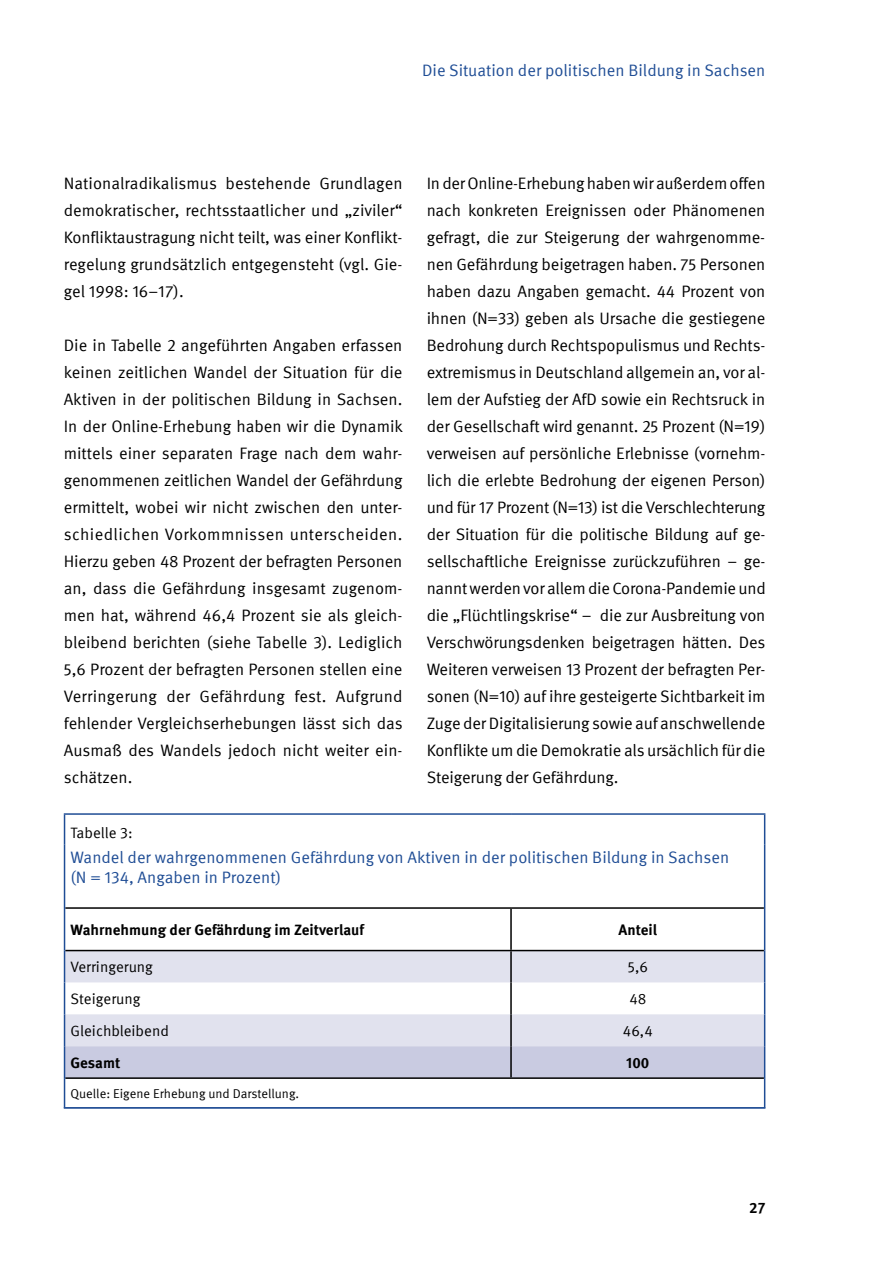
<style>
.page{position:relative;width:893px;height:1263px;background:#fff}
.page>*{position:absolute;margin:0;border:0;box-sizing:border-box;transform-origin:0 0}
.t1{font:16.5px/27px "Meta IGM";letter-spacing:-.005em;color:#000;text-align:justify}
.t2{font:16.5px/19.8px "Meta IGM";color:#1f4d95}
.t3{font:700 15px "Meta IGM";color:#000}
.t4{font:15px "Meta IGM";color:#000}
.t5{font:12.75px "Meta IGM";color:#000}
</style>
<div class="page">
<svg style="left:65px;top:951px;width:699px;height:95px;fill:#e1e2ee"></svg>
<hr style="left:65px;top:907px;width:446px;height:2px;background:#000">
<hr style="left:511px;top:907px;width:253px;height:2px;background:#000">
<hr style="left:65px;top:950px;width:446px;height:1px;background:#000">
<hr style="left:511px;top:950px;width:253px;height:1px;background:#000">
<hr style="left:64px;top:813px;width:447px;height:2px;background:#1f4d95">
<svg style="left:64px;top:815px;width:1px;height:29px"></svg>
<hr style="left:511px;top:813px;width:254px;height:2px;background:#1f4d95">
<svg style="left:764px;top:815px;width:1px;height:29px"></svg>
<hr style="left:64px;top:844px;width:1px;height:64px;background:#1f4d95">
<hr style="left:764px;top:844px;width:1px;height:64px;background:#1f4d95">
<hr style="left:64px;top:908px;width:1px;height:42px;background:#1f4d95">
<hr style="left:764px;top:908px;width:1px;height:42px;background:#1f4d95">
<hr style="left:64px;top:950px;width:1px;height:32px;background:#1f4d95">
<hr style="left:764px;top:950px;width:1px;height:32px;background:#1f4d95">
<hr style="left:64px;top:982px;width:1px;height:32px;background:#1f4d95">
<hr style="left:764px;top:982px;width:1px;height:32px;background:#1f4d95">
<hr style="left:64px;top:1014px;width:1px;height:32px;background:#1f4d95">
<hr style="left:764px;top:1014px;width:1px;height:32px;background:#1f4d95">
<svg style="left:64px;top:1046px;width:701px;height:61px"></svg>
<hr style="left:64px;top:1107px;width:447px;height:2px;background:#1f4d95">
<hr style="left:511px;top:1107px;width:254px;height:2px;background:#1f4d95">
<hr style="left:510px;top:909px;width:2px;height:41px;background:#000">
<hr style="left:510px;top:951px;width:2px;height:31px;background:#000">
<hr style="left:510px;top:982px;width:2px;height:32px;background:#000">
<hr style="left:510px;top:1014px;width:2px;height:32px;background:#000">
<hr style="left:510px;top:1046px;width:2px;height:31px;background:#000">
<p class="t2" style="left:422px;top:60px;width:345px">Die Situation der politischen Bildung in Sachsen</p>
<p class="t1" style="left:64px;top:169px;width:340px">Nationalradikalismus bestehende Grundlagen demokratischer, rechtsstaatlicher und „ziviler“ Konfliktaustragung nicht teilt, was einer Konflikt&shy;regelung grundsätzlich entgegensteht (vgl. Gie&shy;gel 1998: 16–17).</p>
<p class="t1" style="left:64px;top:331px;width:341px">Die in Tabelle 2 angeführten Angaben erfassen keinen zeitlichen Wandel der Situation für die Aktiven in der politischen Bildung in Sachsen.<br>In der Online-Erhebung haben wir die Dynamik mittels einer separaten Frage nach dem wahr&shy;genommenen zeitlichen Wandel der Gefährdung ermittelt, wobei wir nicht zwischen den unter&shy;schiedlichen Vorkommnissen unterscheiden.<br>Hierzu geben 48 Prozent der befragten Personen an, dass die Gefährdung insgesamt zugenom&shy;men hat, während 46,4 Prozent sie als gleich&shy;bleibend berichten (siehe Tabelle 3). Lediglich 5,6 Prozent der befragten Personen stellen eine Verringerung der Gefährdung fest. Aufgrund fehlender Vergleichserhebungen lässt sich das Ausmaß des Wandels jedoch nicht weiter ein&shy;schätzen.</p>
<p class="t1" style="left:427px;top:169px;width:341px">In der Online-Erhebung haben wir außerdem offen nach konkreten Ereignissen oder Phänomenen gefragt, die zur Steigerung der wahrgenomme&shy;nen Gefährdung beigetragen haben. 75 Personen haben dazu Angaben gemacht. 44 Prozent von ihnen (N=33) geben als Ursache die gestiegene Bedrohung durch Rechtspopulismus und Rechts&shy;extremismus in Deutschland allgemein an, vor al&shy;lem der Aufstieg der AfD sowie ein Rechtsruck in der Gesellschaft wird genannt. 25 Prozent (N=19) verweisen auf persönliche Erlebnisse (vornehm&shy;lich die erlebte Bedrohung der eigenen Person) und für 17 Prozent (N=13) ist die Verschlechterung der Situation für die politische Bildung auf ge&shy;sellschaftliche Ereignisse zurückzuführen – ge&shy;nannt werden vor allem die Corona-Pandemie und die „Flüchtlingskrise“ – die zur Ausbreitung von Verschwörungsdenken beigetragen hätten. Des Weiteren verweisen 13 Prozent der befragten Per&shy;sonen (N=10) auf ihre gesteigerte Sichtbarkeit im Zuge der Digitalisierung sowie auf anschwellende Konflikte um die Demokratie als ursächlich für die Steigerung der Gefährdung.</p>
<p class="t4" style="left:71px;top:822px;width:64px">Tabelle 3:</p>
<p class="t2" style="left:71px;top:846px;width:660px">Wandel der wahrgenommenen Gefährdung von Aktiven in der politischen Bildung in Sachsen (N = 134, Angaben in Prozent)</p>
<p class="t3" style="left:71px;top:918px;width:295px">Wahrnehmung der Gefährdung im Zeitverlauf</p>
<p class="t3" style="left:619px;top:918px;width:40px">Anteil</p>
<p class="t4" style="left:71px;top:956px;width:84px">Verringerung</p>
<p class="t4" style="left:628px;top:956px;width:22px">5,6</p>
<p class="t4" style="left:71px;top:987px;width:71px">Steigerung</p>
<p class="t4" style="left:629px;top:987px;width:18px">48</p>
<p class="t4" style="left:71px;top:1019px;width:100px">Gleichbleibend</p>
<p class="t4" style="left:623px;top:1019px;width:31px">46,4</p>
<p class="t3" style="left:71px;top:1051px;width:51px">Gesamt</p>
<p class="t3" style="left:626px;top:1051px;width:25px">100</p>
<p class="t5" style="left:71px;top:1084px;width:230px">Quelle: Eigene Erhebung und Darstellung.</p>
<p class="t3" style="left:749px;top:1196px;width:18px">27</p>
</div>
